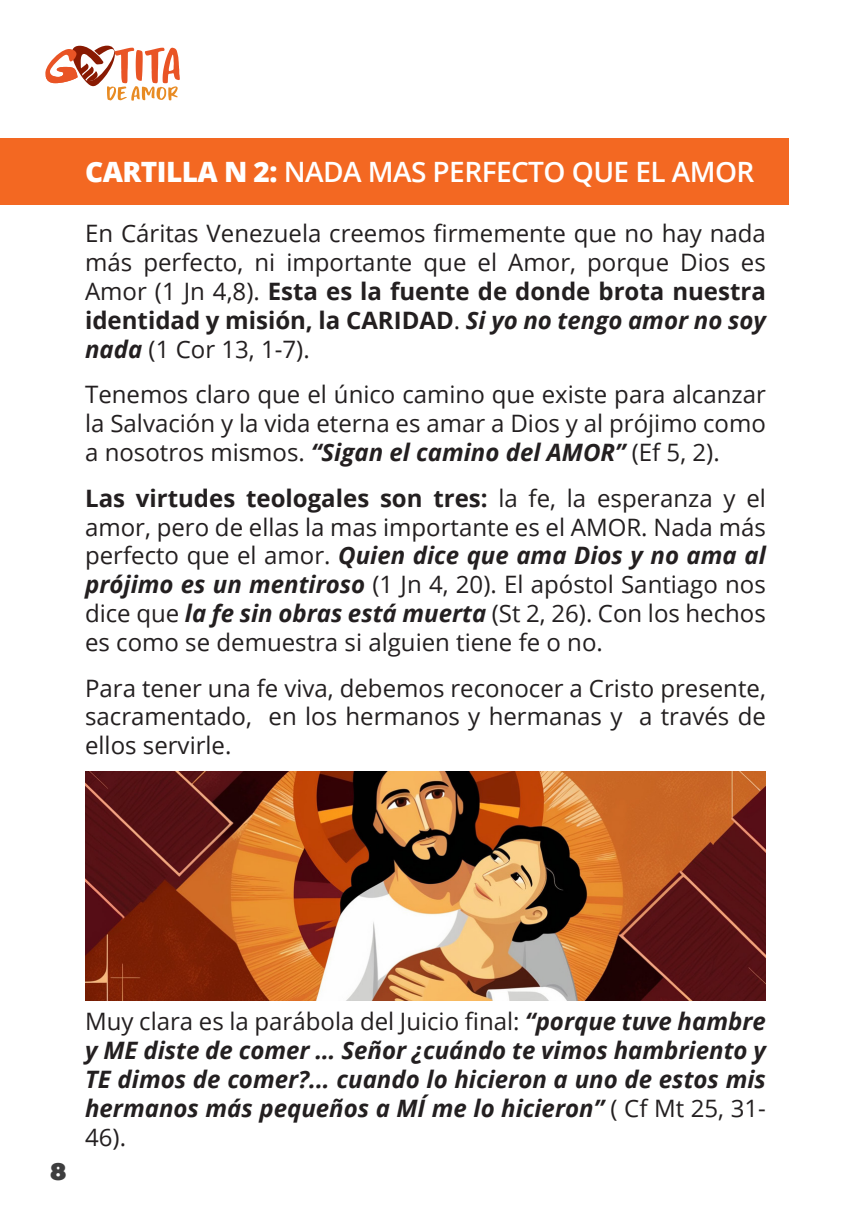
<style>
.page{position:relative;width:851px;height:1219px;background:#fff}
.page>*{position:absolute;margin:0;border:0;box-sizing:border-box;transform-origin:0 0}
.t1{font:600 28px "Open Sans";letter-spacing:-.02em;color:#fff}
.t2{font:24px/28.8px "Open Sans";color:#231f20;text-align:justify}
.t3{font:italic 700 24px/28.8px "Open Sans";color:#231f20;text-align:justify}
.t4{font:900 24px "Montserrat";color:#3e3e3f}
.s1{font-weight:800}
.s2{font-weight:700}
.s3{font-weight:700;font-style:italic}
.s4{font-weight:400;font-style:normal}
</style>
<div class="page">
<svg style="left:45px;top:45px;width:135px;height:56px"></svg>
<div style="left:0;top:138px;width:788px;height:66px;background:#f36822"></div>
<img style="left:85px;top:771px;width:680px;height:230px">
<p class="t1" style="left:85px;top:152px;width:670px"><span class="s1">CARTILLA N 2:</span> NADA MAS PERFECTO QUE EL AMOR</p>
<p class="t2" style="left:85px;top:219px;width:682px">En Cáritas Venezuela creemos firmemente que no hay nada más perfecto, ni importante que el Amor, porque Dios es Amor (1 Jn 4,8). <span class="s2">Esta es la fuente de donde brota nuestra identidad y misión, la CARIDAD</span>. <span class="s3">Si yo no tengo amor no soy nada</span> (1 Cor 13, 1-7).</p>
<p class="t2" style="left:85px;top:380px;width:682px">Tenemos claro que el único camino que existe para alcanzar la Salvación y la vida eterna es amar a Dios y al prójimo como a nosotros mismos. <span class="s3">“Sigan el camino del AMOR”</span> (Ef 5, 2).</p>
<p class="t2" style="left:85px;top:483px;width:682px"><span class="s2">Las virtudes teologales son tres:</span> la fe, la esperanza y el amor, pero de ellas la mas importante es el AMOR. Nada más perfecto que el amor. <span class="s3">Quien dice que ama Dios y no ama al prójimo es un mentiroso</span> (1 Jn 4, 20). El apóstol Santiago nos dice que <span class="s3">la fe sin obras está muerta</span> (St 2, 26). Con los hechos es como se demuestra si alguien tiene fe o no.</p>
<p class="t2" style="left:85px;top:673px;width:682px">Para tener una fe viva, debemos reconocer a Cristo presente, sacramentado, en los hermanos y hermanas y a través de ellos servirle.</p>
<p class="t4" style="left:50px;top:1153px;width:18px">8</p>
<p class="t3" style="left:85px;top:1007px;width:682px"><span class="s4">Muy clara es la parábola del Juicio final:</span> “porque tuve hambre y ME diste de comer … Señor ¿cuándo te vimos hambriento y TE dimos de comer?... cuando lo hicieron a uno de estos mis hermanos más pequeños a MÍ me lo hicieron” <span class="s4">( Cf Mt 25, 31- 46).</span></p>
</div>
